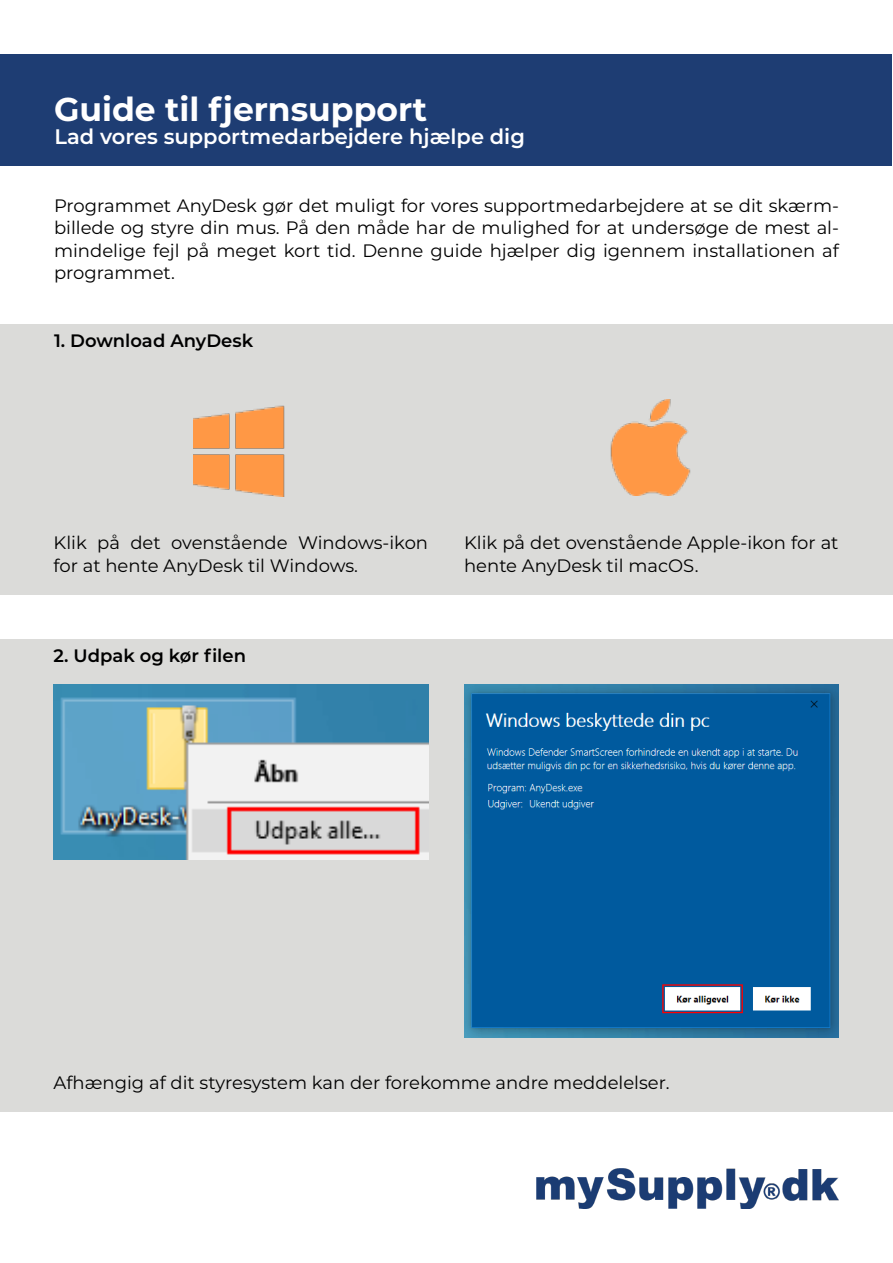
<style>
.page{position:relative;width:893px;height:1263px;background:#fff}
.page>*{position:absolute;margin:0;border:0;box-sizing:border-box;transform-origin:0 0}
.t1{font:700 33px "Montserrat";color:#fff}
.t2{font:600 21px "Montserrat";color:#fff}
.t3{font:18px/22.5px "Montserrat";color:#000}
.t4{font:600 18px "Montserrat";color:#000}
</style>
<div class="page">
<div style="left:0;top:324px;width:893px;height:270px;background:#dbdbd9"></div>
<div style="left:0;top:639px;width:893px;height:473px;background:#dbdbd9"></div>
<div style="left:1px;top:54px;width:891px;height:112px;background:#1e3d73"></div>
<img style="left:54px;top:684px;width:374px;height:176px">
<img style="left:465px;top:684px;width:374px;height:354px">
<img style="left:537px;top:1168px;width:302px;height:41px">
<img style="left:194px;top:405px;width:91px;height:91px">
<img style="left:610px;top:399px;width:81px;height:96px">
<h1 class="t1" style="left:54px;top:85px;width:375px">Guide til fjernsupport</h1>
<p class="t2" style="left:54px;top:122px;width:472px">Lad vores supportmedarbejdere hjælpe dig</p>
<p class="t3" style="left:54px;top:193px;width:786px;text-align:justify">Programmet AnyDesk gør det muligt for vores supportmedarbejdere at se dit skærm&shy;billede og styre din mus. På den måde har de mulighed for at undersøge de mest al&shy;mindelige fejl på meget kort tid. Denne guide hjælper dig igennem installationen af programmet.</p>
<p class="t4" style="left:54px;top:327px;width:201px">1. Download AnyDesk</p>
<p class="t3" style="left:54px;top:531px;width:376px">Klik på det ovenstående Windows-ikon for at hente AnyDesk til Windows.</p>
<p class="t3" style="left:464px;top:531px;width:376px">Klik på det ovenstående Apple-ikon for at hente AnyDesk til macOS.</p>
<p class="t4" style="left:54px;top:642px;width:194px">2. Udpak og kør filen</p>
<p class="t3" style="left:54px;top:1071px;width:617px">Afhængig af dit styresystem kan der forekomme andre meddelelser.</p>
</div>
